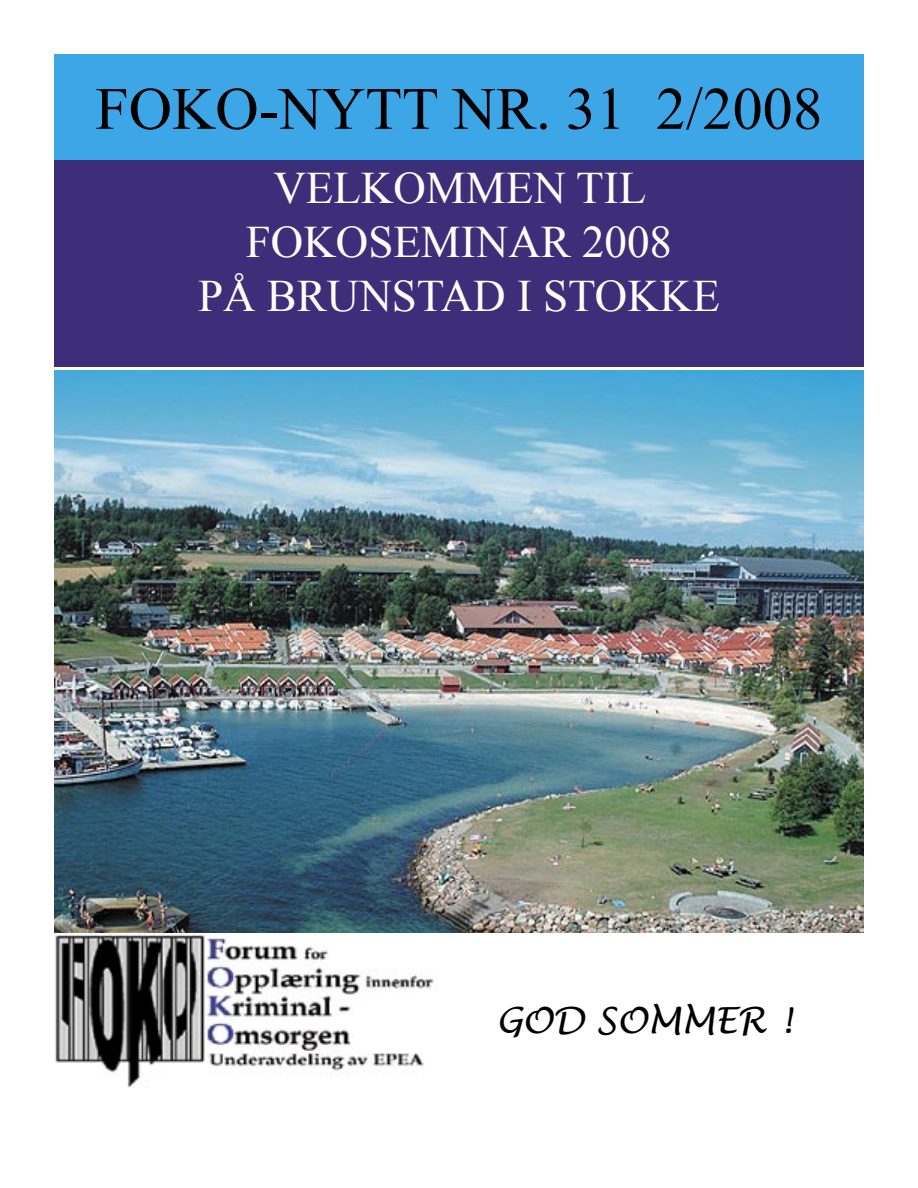
<style>
.page{position:relative;width:918px;height:1188px;background:#fff}
.page>*{position:absolute;margin:0;border:0;box-sizing:border-box;transform-origin:0 0}
.t1{font:60px "Times New Roman";color:#000}
.t2{font:45px/54px "Times New Roman";color:#fff;text-align:center}
.t3{font:italic 36px "Lucida Handwriting";color:#000}
</style>
<div class="page">
<img style="left:54px;top:934px;width:380px;height:153px">
<div style="left:54px;top:54px;width:810px;height:108px;background:#3ca6e6"></div>
<div style="left:54px;top:160px;width:810px;height:207px;background:#3c2e79"></div>
<img style="left:54px;top:370px;width:810px;height:563px">
<h1 class="t1" style="left:95px;top:68px;width:729px">FOKO-NYTT NR. 31 2/2008</h1>
<p class="t2" style="left:198px;top:160px;width:523px">VELKOMMEN TIL<br>FOKOSEMINAR 2008<br>PÅ BRUNSTAD I STOKKE</p>
<p class="t3" style="left:496px;top:999px;width:298px">GOD SOMMER !</p>
</div>
